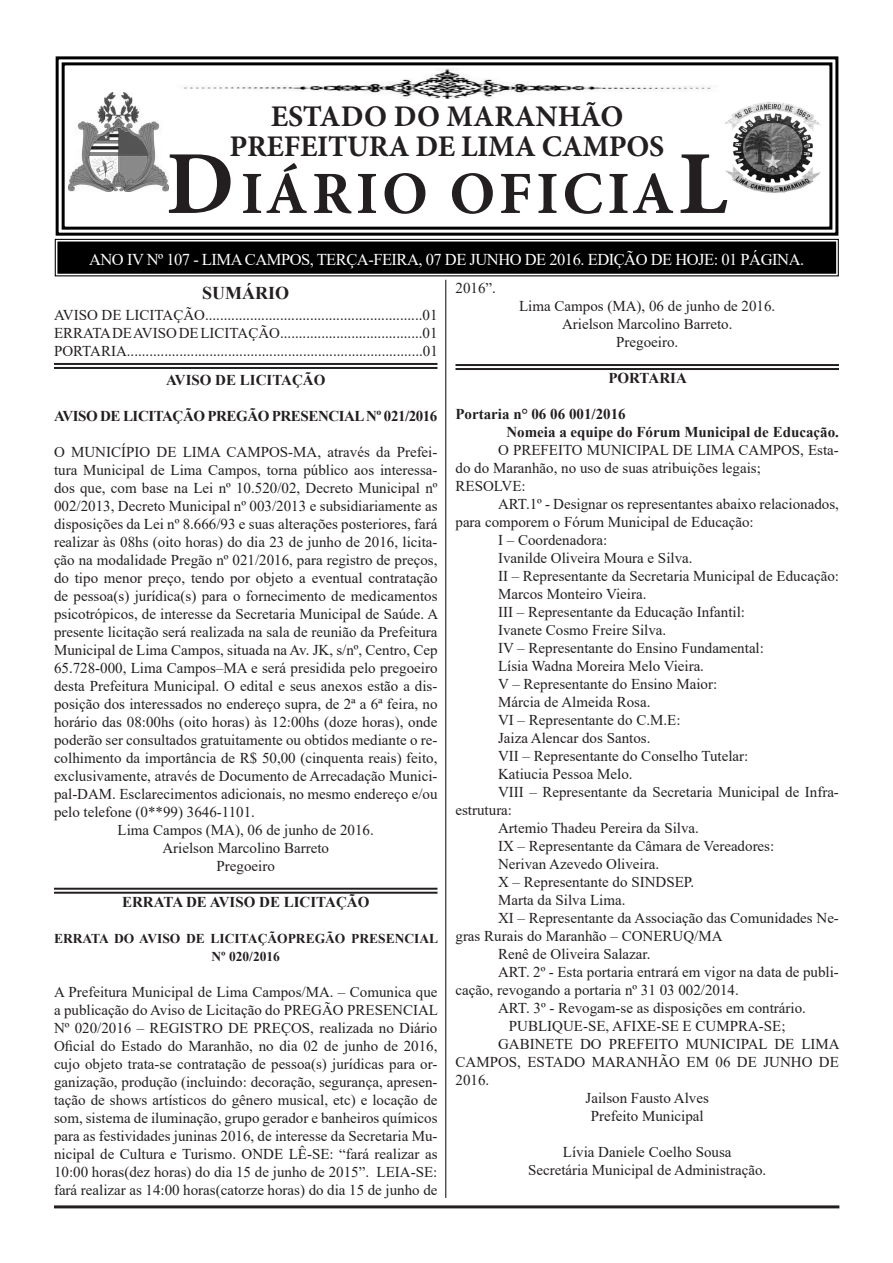
<style>
.page{position:relative;width:893px;height:1263px;background:#fff}
.page>*{position:absolute;margin:0;border:0;box-sizing:border-box;transform-origin:0 0}
.t1{font:700 60px "Minion Pro";letter-spacing:.06em;color:#231f20}
.t2{font:700 30px "Minion Pro";letter-spacing:-.01em;color:#231f20}
.t3{font:700 18px "Times New Roman";color:#231f20}
.t4{font:16.5px "Times New Roman";letter-spacing:-.03em;color:#fff}
.t5{font:15px/18px "Times New Roman";color:#231f20}
.t6{font:700 15px "Times New Roman";color:#231f20}
.t7{font:700 15px "Times New Roman";letter-spacing:-.03em;color:#231f20}
.t8{font:700 13.5px/18px "Times New Roman";color:#231f20;text-align:center}
.s1{font-size:90px}
</style>
<div class="page">
<svg style="left:55px;top:56px;width:784px;height:180px"></svg>
<div style="left:62px;top:62px;width:770px;height:168px;border:3px solid #000"></div>
<svg style="left:54px;top:238px;width:785px;height:39px;background:#242424"></svg>
<div style="left:57px;top:241px;width:779px;height:33px;border:2px solid #000"></div>
<div style="left:61px;top:245px;width:771px;height:25px;border:1px solid #000"></div>
<img style="left:717px;top:97px;width:108px;height:103px">
<hr style="left:54px;top:1205px;width:785px;height:3px;background:#231f20">
<img style="left:68px;top:93px;width:101px;height:98px">
<img style="left:170px;top:69px;width:552px;height:30px">
<hr style="left:54px;top:363px;width:383px;height:2px;background:#231f20">
<hr style="left:54px;top:367px;width:383px;height:2px;background:#231f20">
<hr style="left:445px;top:280px;width:1px;height:918px;background:#231f20">
<hr style="left:54px;top:888px;width:383px;height:2px;background:#231f20">
<hr style="left:54px;top:892px;width:383px;height:2px;background:#231f20">
<hr style="left:455px;top:364px;width:384px;height:2px;background:#231f20">
<hr style="left:455px;top:368px;width:384px;height:2px;background:#231f20">
<p class="t2" style="left:271px;top:95px;width:354px">ESTADO DO MARANHÃO</p>
<p class="t2" style="left:230px;top:125px;width:436px">PREFEITURA DE LIMA CAMPOS</p>
<p class="t1" style="left:166px;top:151px;width:563px"><span class="s1">D</span>IÁRIO OFICIA<span class="s1">L</span></p>
<p class="t4" style="left:89px;top:248px;width:717px">ANO IV Nº 107 - LIMA CAMPOS, TERÇA-FEIRA, 07 DE JUNHO DE 2016. EDIÇÃO DE HOJE: 01 PÁGINA.</p>
<p class="t3" style="left:202px;top:280px;width:88px">SUMÁRIO</p>
<p class="t5" style="left:54px;top:305px;width:385px">AVISO DE LICITAÇÃO..........................................................01</p>
<p class="t5" style="left:54px;top:323px;width:385px">ERRATA DE AVISO DE LICITAÇÃO......................................01</p>
<p class="t5" style="left:54px;top:341px;width:385px">PORTARIA...............................................................................01</p>
<p class="t6" style="left:166px;top:369px;width:161px">AVISO DE LICITAÇÃO</p>
<p class="t7" style="left:54px;top:405px;width:385px">AVISO DE LICITAÇÃO PREGÃO PRESENCIAL Nº 021/2016</p>
<p class="t5" style="left:54px;top:443px;width:386px;text-align:justify">O MUNICÍPIO DE LIMA CAMPOS-MA, através da Prefei&shy;tura Municipal de Lima Campos, torna público aos interessa&shy;dos que, com base na Lei nº 10.520/02, Decreto Municipal nº 002/2013, Decreto Municipal nº 003/2013 e subsidiariamente as disposições da Lei nº 8.666/93 e suas alterações posteriores, fará realizar às 08hs (oito horas) do dia 23 de junho de 2016, licita&shy;ção na modalidade Pregão nº 021/2016, para registro de preços, do tipo menor preço, tendo por objeto a eventual contratação de pessoa(s) jurídica(s) para o fornecimento de medicamentos psicotrópicos, de interesse da Secretaria Municipal de Saúde. A presente licitação será realizada na sala de reunião da Prefeitura Municipal de Lima Campos, situada na Av. JK, s/nº, Centro, Cep 65.728-000, Lima Campos–MA e será presidida pelo pregoeiro desta Prefeitura Municipal. O edital e seus anexos estão a dis&shy;posição dos interessados no endereço supra, de 2ª a 6ª feira, no horário das 08:00hs (oito horas) às 12:00hs (doze horas), onde poderão ser consultados gratuitamente ou obtidos mediante o re&shy;colhimento da importância de R$ 50,00 (cinquenta reais) feito, exclusivamente, através de Documento de Arrecadação Munici&shy;pal-DAM. Esclarecimentos adicionais, no mesmo endereço e/ou pelo telefone (0**99) 3646-1101.</p>
<p class="t5" style="left:118px;top:821px;width:258px">Lima Campos (MA), 06 de junho de 2016.</p>
<p class="t5" style="left:162px;top:839px;width:168px">Arielson Marcolino Barreto</p>
<p class="t5" style="left:217px;top:857px;width:60px">Pregoeiro</p>
<p class="t6" style="left:122px;top:891px;width:249px">ERRATA DE AVISO DE LICITAÇÃO</p>
<p class="t8" style="left:54px;top:929px;width:386px">ERRATA DO AVISO DE LICITAÇÃOPREGÃO PRESENCIAL<br>Nº 020/2016</p>
<p class="t5" style="left:54px;top:983px;width:386px;text-align:justify">A Prefeitura Municipal de Lima Campos/MA. – Comunica que a publicação do Aviso de Licitação do PREGÃO PRESENCIAL Nº 020/2016 – REGISTRO DE PREÇOS, realizada no Diário Oficial do Estado do Maranhão, no dia 02 de junho de 2016, cujo objeto trata-se contratação de pessoa(s) jurídicas para or&shy;ganização, produção (incluindo: decoração, segurança, apresen&shy;tação de shows artísticos do gênero musical, etc) e locação de som, sistema de iluminação, grupo gerador e banheiros químicos para as festividades juninas 2016, de interesse da Secretaria Mu&shy;nicipal de Cultura e Turismo. ONDE LÊ-SE: “fará realizar as 10:00 horas(dez horas) do dia 15 de junho de 2015”. LEIA-SE: fará realizar as 14:00 horas(catorze horas) do dia 15 de junho de</p>
<p class="t5" style="left:455px;top:278px;width:42px">2016”.</p>
<p class="t5" style="left:519px;top:296px;width:258px">Lima Campos (MA), 06 de junho de 2016.</p>
<p class="t5" style="left:562px;top:314px;width:172px">Arielson Marcolino Barreto.</p>
<p class="t5" style="left:616px;top:332px;width:64px">Pregoeiro.</p>
<p class="t6" style="left:608px;top:367px;width:80px">PORTARIA</p>
<p class="t6" style="left:455px;top:403px;width:172px">Portaria n° 06 06 001/2016</p>
<p class="t6" style="left:506px;top:421px;width:334px">Nomeia a equipe do Fórum Municipal de Educação.</p>
<p class="t5" style="left:455px;top:440px;width:385px;text-indent:43px">O PREFEITO MUNICIPAL DE LIMA CAMPOS, Esta&shy;do do Maranhão, no uso de suas atribuições legais;</p>
<p class="t5" style="left:455px;top:476px;width:72px">RESOLVE:</p>
<p class="t5" style="left:455px;top:494px;width:385px;text-indent:43px">ART.1º - Designar os representantes abaixo relacionados, para comporem o Fórum Municipal de Educação:</p>
<p class="t5" style="left:498px;top:530px;width:111px">I – Coordenadora:</p>
<p class="t5" style="left:498px;top:548px;width:196px">Ivanilde Oliveira Moura e Silva.</p>
<p class="t5" style="left:498px;top:566px;width:342px">II – Representante da Secretaria Municipal de Educação:</p>
<p class="t5" style="left:498px;top:584px;width:150px">Marcos Monteiro Vieira.</p>
<p class="t5" style="left:498px;top:602px;width:249px">III – Representante da Educação Infantil:</p>
<p class="t5" style="left:498px;top:620px;width:170px">Ivanete Cosmo Freire Silva.</p>
<p class="t5" style="left:498px;top:638px;width:267px">IV – Representante do Ensino Fundamental:</p>
<p class="t5" style="left:498px;top:656px;width:208px">Lísia Wadna Moreira Melo Vieira.</p>
<p class="t5" style="left:498px;top:674px;width:221px">V – Representante do Ensino Maior:</p>
<p class="t5" style="left:498px;top:692px;width:154px">Márcia de Almeida Rosa.</p>
<p class="t5" style="left:498px;top:710px;width:184px">VI – Representante do C.M.E:</p>
<p class="t5" style="left:498px;top:728px;width:154px">Jaiza Alencar dos Santos.</p>
<p class="t5" style="left:498px;top:746px;width:252px">VII – Representante do Conselho Tutelar:</p>
<p class="t5" style="left:498px;top:764px;width:136px">Katiucia Pessoa Melo.</p>
<p class="t5" style="left:455px;top:782px;width:385px;text-indent:43px">VIII – Representante da Secretaria Municipal de Infra&shy;estrutura:</p>
<p class="t5" style="left:498px;top:818px;width:202px">Artemio Thadeu Pereira da Silva.</p>
<p class="t5" style="left:498px;top:836px;width:278px">IX – Representante da Câmara de Vereadores:</p>
<p class="t5" style="left:498px;top:854px;width:163px">Nerivan Azevedo Oliveira.</p>
<p class="t5" style="left:498px;top:872px;width:198px">X – Representante do SINDSEP.</p>
<p class="t5" style="left:498px;top:890px;width:129px">Marta da Silva Lima.</p>
<p class="t5" style="left:455px;top:908px;width:385px;text-indent:43px">XI – Representante da Associação das Comunidades Ne&shy;gras Rurais do Maranhão – CONERUQ/MA</p>
<p class="t5" style="left:498px;top:944px;width:154px">Renê de Oliveira Salazar.</p>
<p class="t5" style="left:455px;top:962px;width:385px;text-indent:43px">ART. 2º - Esta portaria entrará em vigor na data de publi&shy;cação, revogando a portaria nº 31 03 002/2014.</p>
<p class="t5" style="left:498px;top:998px;width:310px">ART. 3º - Revogam-se as disposições em contrário.</p>
<p class="t5" style="left:509px;top:1016px;width:278px">PUBLIQUE-SE, AFIXE-SE E CUMPRA-SE;</p>
<p class="t5" style="left:455px;top:1034px;width:386px;text-align:justify;text-indent:43px">GABINETE DO PREFEITO MUNICIPAL DE LIMA CAMPOS, ESTADO MARANHÃO EM 06 DE JUNHO DE 2016.</p>
<p class="t5" style="left:586px;top:1088px;width:125px">Jailson Fausto Alves</p>
<p class="t5" style="left:591px;top:1106px;width:114px">Prefeito Municipal</p>
<p class="t5" style="left:563px;top:1142px;width:170px">Lívia Daniele Coelho Sousa</p>
<p class="t5" style="left:528px;top:1160px;width:240px">Secretária Municipal de Administração.</p>
</div>
